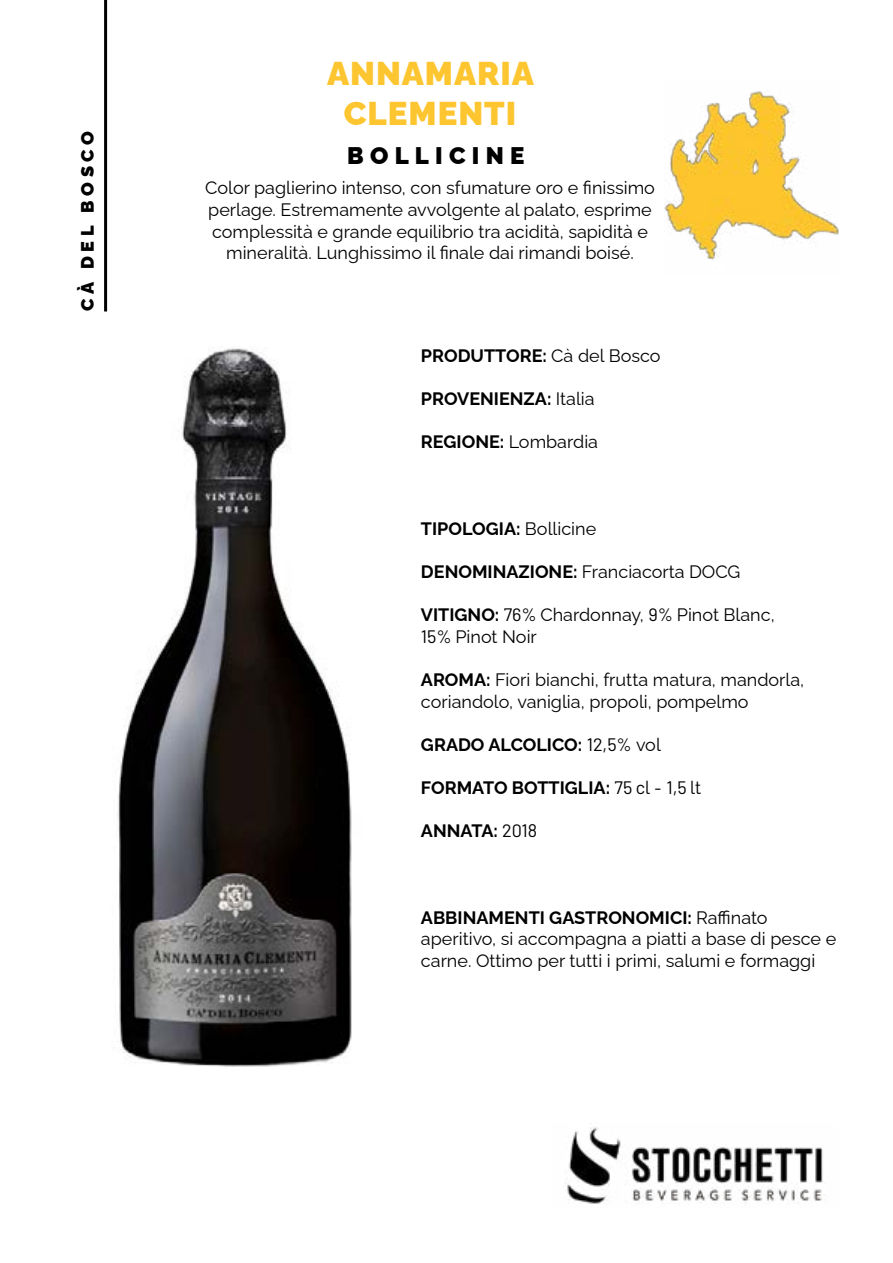
<style>
.page{position:relative;width:893px;height:1263px;background:#fff}
.page>*{position:absolute;margin:0;border:0;box-sizing:border-box;transform-origin:0 0}
.t1{font:900 33px/39.6px "Raleway";letter-spacing:.03em;color:#fdc52f;text-align:center}
.t2{font:900 24px "Raleway";letter-spacing:.26em;color:#000}
.t3{font:18px/21.6px "Raleway";color:#000}
.t4{font:700 18px "Raleway";color:#000}
.t5{font:900 18px "Raleway";letter-spacing:.26em;color:#000}
.s1{font-weight:400}
.s2{font-weight:700}
.s3{font-family:"Barlow"}
.s4{font-family:"Barlow";font-weight:400}
</style>
<div class="page">
<img style="left:565px;top:1123px;width:258px;height:82px">
<img style="left:117px;top:348px;width:235px;height:719px">
<hr style="left:104px;top:0;width:3px;height:311px;background:#000">
<img style="left:664px;top:91px;width:175px;height:169px">
<p class="t5" style="left:73px;top:311px;width:182px;rotate:-90deg">CÀ DEL BOSCO</p>
<h1 class="t1" style="left:327px;top:50px;width:208px">ANNAMARIA<br>CLEMENTI</h1>
<h2 class="t2" style="left:347px;top:137px;width:179px">BOLLICINE</h2>
<p class="t3" style="left:205px;top:175px;width:451px;text-align:center">Color paglierino intenso, con sfumature oro e finissimo perlage. Estremamente avvolgente al palato, esprime complessità e grande equilibrio tra acidità, sapidità e mineralità. Lunghissimo il finale dai rimandi boisé.</p>
<p class="t4" style="left:421px;top:341px;width:241px">PRODUTTORE: <span class="s1">Cà del Bosco</span></p>
<p class="t4" style="left:421px;top:384px;width:175px">PROVENIENZA: <span class="s1">Italia</span></p>
<p class="t3" style="left:421px;top:429px;width:179px"><span class="s2">REGIONE:</span> Lombardia</p>
<p class="t4" style="left:421px;top:514px;width:177px">TIPOLOGIA: <span class="s1">Bollicine</span></p>
<p class="t3" style="left:421px;top:559px;width:321px"><span class="s2">DENOMINAZIONE:</span> Franciacorta DOCG</p>
<p class="t3" style="left:421px;top:602px;width:355px"><span class="s2">VITIGNO:</span> <span class="s3">76%</span> Chardonnay, <span class="s3">9%</span> Pinot Blanc,<br><span class="s3">15%</span> Pinot Noir</p>
<p class="t3" style="left:421px;top:667px;width:385px"><span class="s2">AROMA:</span> Fiori bianchi, frutta matura, mandorla, coriandolo, vaniglia, propoli, pompelmo</p>
<p class="t4" style="left:421px;top:730px;width:241px">GRADO ALCOLICO: <span class="s4">12,5%</span> <span class="s1">vol</span></p>
<p class="t4" style="left:421px;top:773px;width:282px">FORMATO BOTTIGLIA: <span class="s4">75 c</span><span class="s1">l -</span> <span class="s4">1,5</span> <span class="s1">lt</span></p>
<p class="t4" style="left:421px;top:816px;width:118px">ANNATA: <span class="s4">2018</span></p>
<p class="t3" style="left:421px;top:904px;width:417px"><span class="s2">ABBINAMENTI GASTRONOMICI:</span> Raffinato aperitivo, si accompagna a piatti a base di pesce e carne. Ottimo per tutti i primi, salumi e formaggi</p>
</div>
